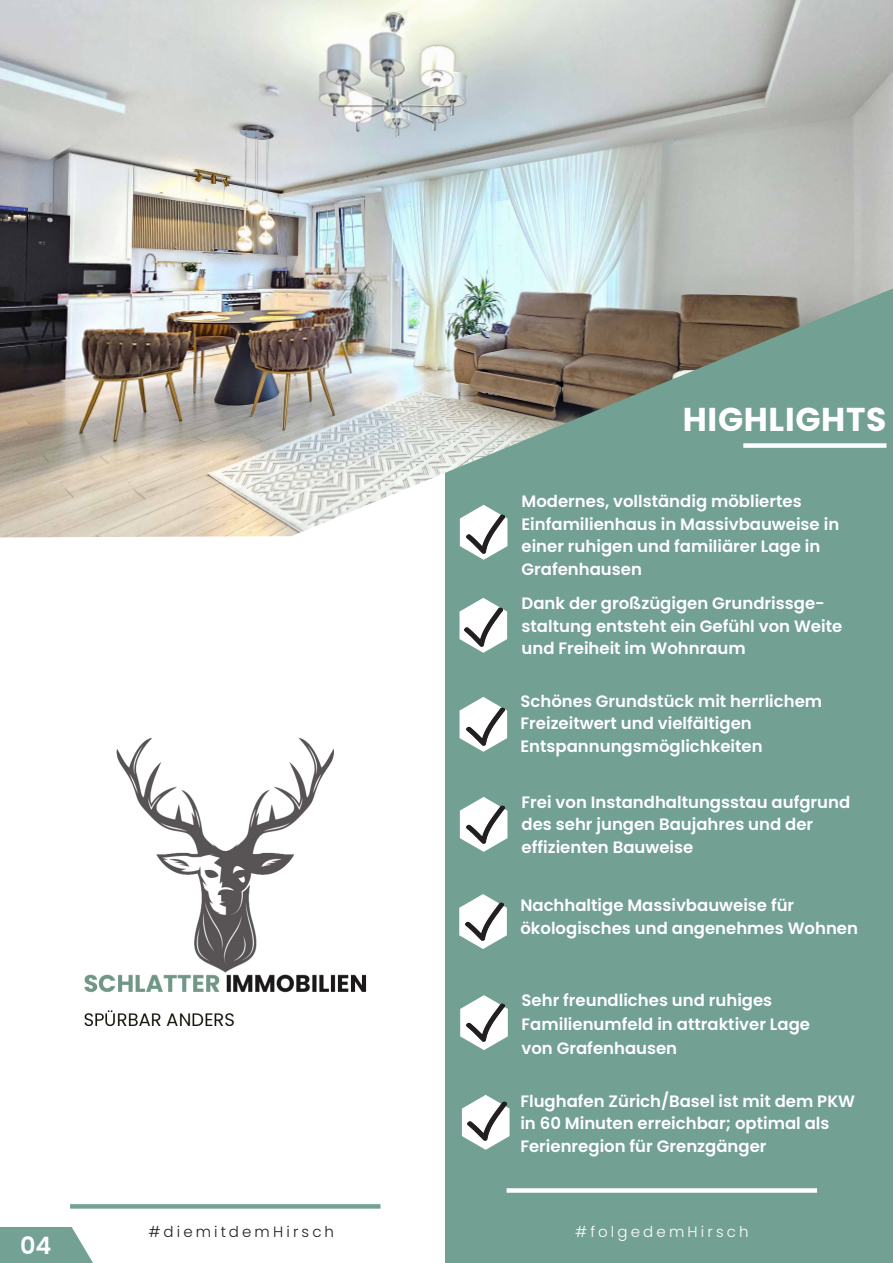
<style>
.page{position:relative;width:893px;height:1263px;background:#fff}
.page>*{position:absolute;margin:0;border:0;box-sizing:border-box;transform-origin:0 0}
.t1{font:700 33px "Poppins";letter-spacing:.02em;color:#fff}
.t2{font:600 24px "Poppins";color:#fff}
.t3{font:600 16.5px/22.5px "Poppins";color:#fff}
.t4{font:300 15px "Poppins";letter-spacing:.21em;color:#231f20}
.t5{font:300 15px "Poppins";letter-spacing:.21em;color:#fff}
</style>
<div class="page">
<div style="left:445px;top:258px;width:448px;height:1005px;background:#72a093"></div>
<div style="left:507px;top:1188px;width:310px;height:5px;background:#fff"></div>
<img style="left:0;top:0;width:892px;height:537px">
<svg style="left:892px;top:0;width:1px;height:289px"></svg>
<svg style="left:460px;top:505px;width:47px;height:55px"></svg>
<img style="left:466px;top:515px;width:39px;height:38px">
<svg style="left:460px;top:995px;width:48px;height:55px"></svg>
<img style="left:466px;top:1003px;width:39px;height:39px">
<svg style="left:0;top:1227px;width:93px;height:36px"></svg>
<svg style="left:462px;top:1095px;width:47px;height:55px"></svg>
<img style="left:468px;top:1101px;width:39px;height:39px">
<svg style="left:459px;top:598px;width:48px;height:55px"></svg>
<img style="left:464px;top:608px;width:39px;height:38px">
<svg style="left:460px;top:797px;width:47px;height:55px"></svg>
<img style="left:466px;top:805px;width:39px;height:39px">
<svg style="left:70px;top:1204px;width:310px;height:4px"></svg>
<svg style="left:459px;top:697px;width:48px;height:55px"></svg>
<img style="left:466px;top:707px;width:39px;height:39px">
<svg style="left:459px;top:894px;width:48px;height:55px"></svg>
<img style="left:465px;top:902px;width:39px;height:39px">
<img style="left:84px;top:737px;width:283px;height:290px">
<p class="t2" style="left:20px;top:1231px;width:33px">04</p>
<p class="t1" style="left:683px;top:400px;width:205px">HIGHLIGHTS</p>
<p class="t3" style="left:521px;top:490px;width:319px">Modernes, vollständig möbliertes<br>Einfamilienhaus in Massivbauweise in einer ruhigen und familiärer Lage in<br>Grafenhausen</p>
<p class="t3" style="left:521px;top:592px;width:322px">Dank der großzügigen Grundrissge&shy;staltung entsteht ein Gefühl von Weite und Freiheit im Wohnraum</p>
<p class="t3" style="left:520px;top:690px;width:303px">Schönes Grundstück mit herrlichem<br>Freizeitwert und vielfältigen<br>Entspannungsmöglichkeiten</p>
<p class="t3" style="left:521px;top:791px;width:330px">Frei von Instandhaltungsstau aufgrund des sehr jungen Baujahres und der effizienten Bauweise</p>
<p class="t3" style="left:520px;top:894px;width:339px">Nachhaltige Massivbauweise für ökologisches und angenehmes Wohnen</p>
<p class="t3" style="left:521px;top:989px;width:252px">Sehr freundliches und ruhiges</p>
<p class="t3" style="left:521px;top:1013px;width:290px">Familienumfeld in attraktiver Lage</p>
<p class="t3" style="left:521px;top:1037px;width:157px">von Grafenhausen</p>
<p class="t3" style="left:520px;top:1090px;width:336px">Flughafen Zürich/Basel ist mit dem PKW in 60 Minuten erreichbar; optimal als<br>Ferienregion für Grenzgänger</p>
<p class="t4" style="left:149px;top:1223px;width:187px">#diemitdemHirsch</p>
<p class="t5" style="left:575px;top:1223px;width:175px">#folgedemHirsch</p>
</div>
